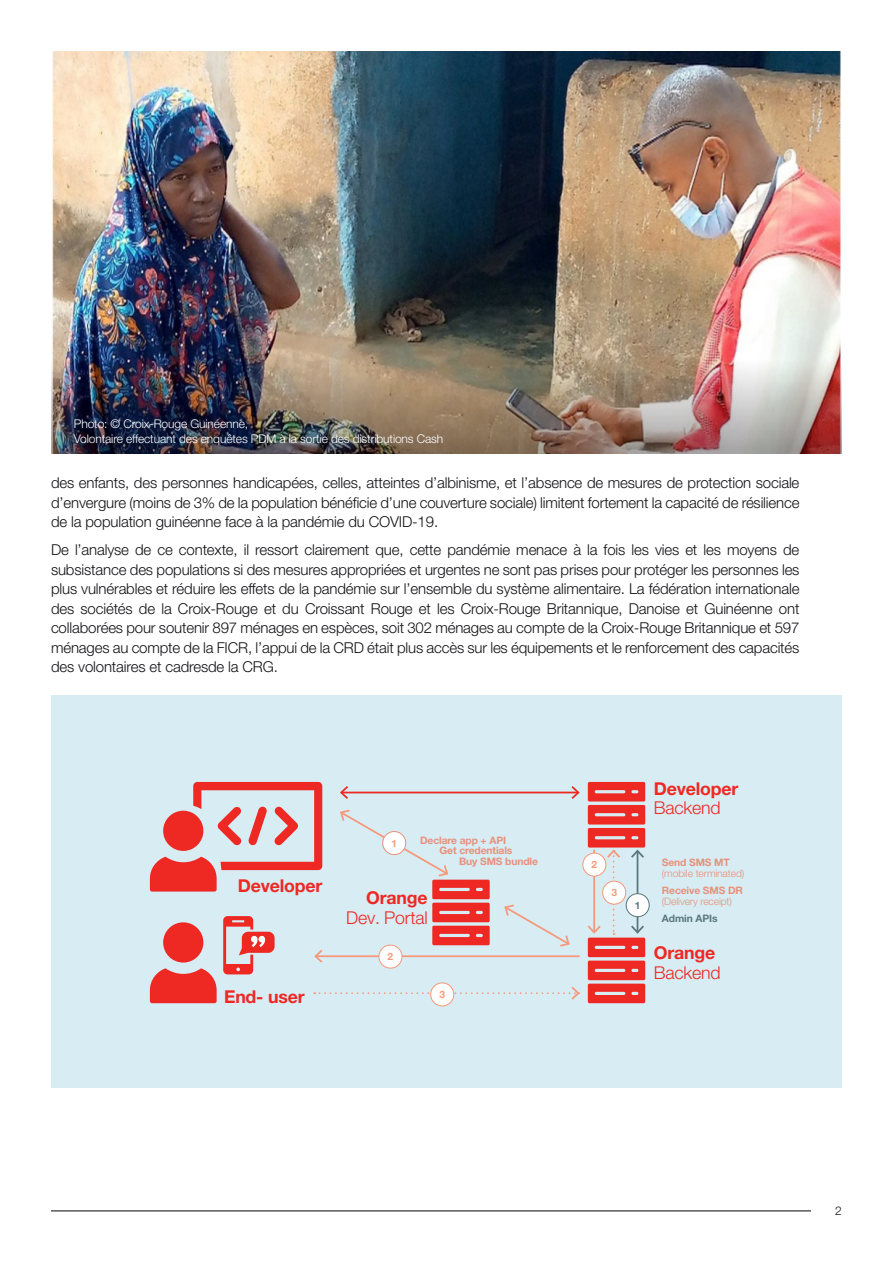
<style>
.page{position:relative;width:893px;height:1263px;background:#fff}
.page>*{position:absolute;margin:0;border:0;box-sizing:border-box;transform-origin:0 0}
.Body_copy_-_Shadow_b{font:700 17.7px/19.5px "Helvetica Neue LT Pro";letter-spacing:-.01em;color:#ee2823}
.Body_copy_-_Shadow_b-2{font:300 17.7px/19.5px "Helvetica Neue LT Pro";letter-spacing:-.01em;color:#ee2823}
.Body_copy_-_Shadow_b-3{font:300 15px/19.5px "Helvetica Neue LT Pro";letter-spacing:-.01em;color:#121216;text-align:justify}
.t1{font:300 12px/15px "Helvetica Neue LT Pro";letter-spacing:-.01em;color:#fff}
.t2{font:300 12px "Helvetica Neue LT Pro";color:#121216}
.Body_copy_-_Shadow_b-4{font:300 10.2px/10.2px "Helvetica Neue LT Pro";letter-spacing:-.01em;color:#e7917c}
.Body_copy_-_Shadow_b-5{font:700 10.2px "Helvetica Neue LT Pro";letter-spacing:-.01em;color:#e7917c}
.Body_copy_-_Shadow_b-6{font:700 10.2px "Helvetica Neue LT Pro";letter-spacing:-.01em;color:#59777d}
.Body_copy_-_Shadow_b-7{font:700 10.2px "Helvetica Neue LT Pro";color:#f6997a}
.s1{font-weight:300}
.s2{font-weight:700}
</style>
<div class="page">
<hr style="left:51px;top:1210px;width:791px;height:1px;background:#231f20">
<div style="left:812px;top:1199px;width:30px;height:23px;background:#fff"></div>
<div style="left:51px;top:695px;width:791px;height:392px;background:#d8ecf3"></div>
<img style="left:51px;top:51px;width:791px;height:403px">
<svg style="left:431px;top:983px;width:23px;height:23px"></svg>
<div style="left:430px;top:982px;width:24px;height:24px;border:1px solid #f6997a;border-radius:50%"></div>
<svg style="left:150px;top:782px;width:496px;height:221px"></svg>
<div style="left:379px;top:945px;width:23px;height:23px;background:#fff;border-radius:50%"></div>
<div style="left:378px;top:944px;width:24px;height:24px;border:1px solid #f6997a;border-radius:50%"></div>
<div style="left:383px;top:831px;width:23px;height:23px;background:#fff;border-radius:50%"></div>
<div style="left:382px;top:831px;width:24px;height:24px;border:1px solid #e7917c;border-radius:50%"></div>
<div style="left:583px;top:853px;width:23px;height:23px;background:#fff;border-radius:50%"></div>
<div style="left:582px;top:853px;width:24px;height:24px;border:1px solid #f6997a;border-radius:50%"></div>
<div style="left:603px;top:881px;width:23px;height:23px;background:#fff;border-radius:50%"></div>
<div style="left:602px;top:881px;width:24px;height:24px;border:1px solid #f6997a;border-radius:50%"></div>
<div style="left:626px;top:894px;width:23px;height:23px;background:#fff;border-radius:50%"></div>
<div style="left:626px;top:893px;width:24px;height:24px;border:1px solid #59777d;border-radius:50%"></div>
<p class="t1" style="left:74px;top:415px;width:371px">Photo: © Croix-Rouge Guinéenne,<br>Volontaire effectuant des enquêtes PDM à la sortie des distributions Cash</p>
<p class="Body_copy_-_Shadow_b-3" style="left:51px;top:473px;width:750px">des enfants, des personnes handicapées, celles, atteintes d’albinisme, et l’absence de mesures de protection sociale d’envergure (moins de 3% de la population bénéficie d’une couverture sociale) limitent fortement la capacité de résilience de la population guinéenne face à la pandémie du COVID-19.</p>
<p class="Body_copy_-_Shadow_b-3" style="left:51px;top:540px;width:750px">De l’analyse de ce contexte, il ressort clairement que, cette pandémie menace à la fois les vies et les moyens de subsistance des populations si des mesures appropriées et urgentes ne sont pas prises pour protéger les personnes les plus vulnérables et réduire les effets de la pandémie sur l’ensemble du système alimentaire. La fédération internationale des sociétés de la Croix-Rouge et du Croissant Rouge et les Croix-Rouge Britannique, Danoise et Guinéenne ont collaborées pour soutenir 897 ménages en espèces, soit 302 ménages au compte de la Croix-Rouge Britannique et 597 ménages au compte de la FICR, l’appui de la CRD était plus accès sur les équipements et le renforcement des capacités des volontaires et cadresde la CRG.</p>
<p class="Body_copy_-_Shadow_b" style="left:238px;top:875px;width:86px">Developer</p>
<p class="Body_copy_-_Shadow_b" style="left:224px;top:987px;width:82px">End- user</p>
<p class="Body_copy_-_Shadow_b" style="left:654px;top:778px;width:86px">Developer<br><span class="s1">Backend</span></p>
<p class="Body_copy_-_Shadow_b-5" style="left:420px;top:834px;width:88px">Declare app + API</p>
<p class="Body_copy_-_Shadow_b-5" style="left:440px;top:844px;width:74px">Get credentials</p>
<p class="Body_copy_-_Shadow_b-5" style="left:459px;top:855px;width:80px">Buy SMS bundle</p>
<p class="Body_copy_-_Shadow_b-4" style="left:662px;top:857px;width:84px"><span class="s2">Send SMS MT </span>(mobile terminated)</p>
<p class="Body_copy_-_Shadow_b-4" style="left:662px;top:885px;width:82px"><span class="s2">Receive SMS DR </span>(Delivery receipt)</p>
<p class="Body_copy_-_Shadow_b-6" style="left:662px;top:912px;width:57px">Admin APIs</p>
<p class="Body_copy_-_Shadow_b-7" style="left:391px;top:836px;width:7px">1</p>
<p class="Body_copy_-_Shadow_b-7" style="left:591px;top:858px;width:7px">2</p>
<p class="Body_copy_-_Shadow_b-7" style="left:611px;top:886px;width:7px">3</p>
<p class="Body_copy_-_Shadow_b-2" style="left:346px;top:888px;width:83px;text-align:right"><span class="s2">Orange<br></span>Dev. Portal</p>
<p class="Body_copy_-_Shadow_b-6" style="left:635px;top:899px;width:7px">1</p>
<p class="Body_copy_-_Shadow_b-7" style="left:388px;top:950px;width:7px">2</p>
<p class="Body_copy_-_Shadow_b-7" style="left:439px;top:988px;width:7px">3</p>
<p class="Body_copy_-_Shadow_b-2" style="left:654px;top:943px;width:68px"><span class="s2">Orange<br></span>Backend</p>
<p class="t2" style="left:835px;top:1203px;width:8px">2</p>
</div>
